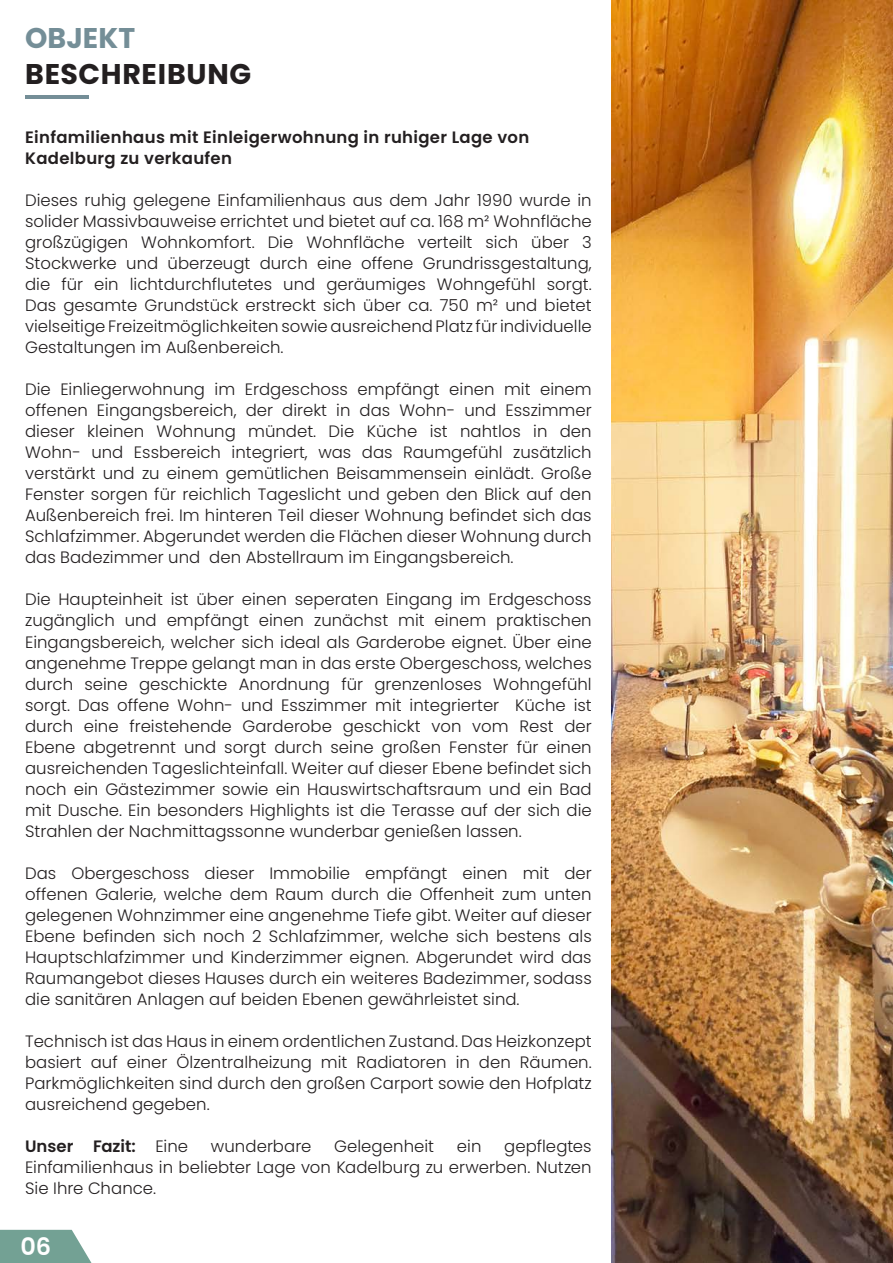
<style>
.page{position:relative;width:893px;height:1263px;background:#fff}
.page>*{position:absolute;margin:0;border:0;box-sizing:border-box;transform-origin:0 0}
.t1{font:700 28.5px "Poppins";letter-spacing:.025em;color:#231f20}
.t2{font:700 28.5px "Poppins";letter-spacing:.005em;color:#748e97}
.t3{font:600 24px "Poppins";color:#fff}
.t4{font:300 16.5px/21px "Poppins";color:#231f20;text-align:justify}
.t5{font:600 16.5px/21px "Poppins";letter-spacing:.02em;color:#231f20}
.t6{font:600 16.5px "Poppins";color:#231f20}
.s1{font-weight:300}
</style>
<div class="page">
<img style="left:612px;top:0;width:281px;height:1263px">
<hr style="left:25px;top:95px;width:64px;height:4px;background:#748e97">
<svg style="left:0;top:1230px;width:91px;height:33px;background:#81aa9e"></svg>
<p class="t2" style="left:25px;top:21px;width:112px">OBJEKT</p>
<p class="t1" style="left:25px;top:57px;width:228px">BESCHREIBUNG</p>
<p class="t5" style="left:25px;top:127px;width:506px">Einfamilienhaus mit Einleigerwohnung in ruhiger Lage von<br>Kadelburg zu verkaufen</p>
<p class="t4" style="left:25px;top:190px;width:568px">Dieses ruhig gelegene Einfamilienhaus aus dem Jahr 1990 wurde in solider Massivbauweise errichtet und bietet auf ca. 168 m² Wohnfläche großzügigen Wohnkomfort. Die Wohnfläche verteilt sich über 3<br>Stockwerke und überzeugt durch eine offene Grundrissgestaltung, die für ein lichtdurchflutetes und geräumiges Wohngefühl sorgt.<br>Das gesamte Grundstück erstreckt sich über ca. 750 m² und bietet vielseitige Freizeitmöglichkeiten sowie ausreichend Platz für individuelle Gestaltungen im Außenbereich.</p>
<p class="t4" style="left:25px;top:379px;width:568px">Die Einliegerwohnung im Erdgeschoss empfängt einen mit einem offenen Eingangsbereich, der direkt in das Wohn- und Esszimmer dieser kleinen Wohnung mündet. Die Küche ist nahtlos in den Wohn- und Essbereich integriert, was das Raumgefühl zusätzlich verstärkt und zu einem gemütlichen Beisammensein einlädt. Große Fenster sorgen für reichlich Tageslicht und geben den Blick auf den Außenbereich frei. Im hinteren Teil dieser Wohnung befindet sich das Schlafzimmer. Abgerundet werden die Flächen dieser Wohnung durch das Badezimmer und den Abstellraum im Eingangsbereich.</p>
<p class="t4" style="left:25px;top:589px;width:568px">Die Haupteinheit ist über einen seperaten Eingang im Erdgeschoss zugänglich und empfängt einen zunächst mit einem praktischen Eingangsbereich, welcher sich ideal als Garderobe eignet. Über eine angenehme Treppe gelangt man in das erste Obergeschoss, welches durch seine geschickte Anordnung für grenzenloses Wohngefühl sorgt. Das offene Wohn- und Esszimmer mit integrierter Küche ist durch eine freistehende Garderobe geschickt von vom Rest der Ebene abgetrennt und sorgt durch seine großen Fenster für einen ausreichenden Tageslichteinfall. Weiter auf dieser Ebene befindet sich noch ein Gästezimmer sowie ein Hauswirtschaftsraum und ein Bad mit Dusche. Ein besonders Highlights ist die Terasse auf der sich die Strahlen der Nachmittagssonne wunderbar genießen lassen.</p>
<p class="t4" style="left:25px;top:862px;width:568px">Das Obergeschoss dieser Immobilie empfängt einen mit der offenen Galerie, welche dem Raum durch die Offenheit zum unten gelegenen Wohnzimmer eine angenehme Tiefe gibt. Weiter auf dieser Ebene befinden sich noch 2 Schlafzimmer, welche sich bestens als Hauptschlafzimmer und Kinderzimmer eignen. Abgerundet wird das Raumangebot dieses Hauses durch ein weiteres Badezimmer, sodass die sanitären Anlagen auf beiden Ebenen gewährleistet sind.</p>
<p class="t4" style="left:25px;top:1030px;width:568px">Technisch ist das Haus in einem ordentlichen Zustand. Das Heizkonzept basiert auf einer Ölzentralheizung mit Radiatoren in den Räumen.<br>Parkmöglichkeiten sind durch den großen Carport sowie den Hofplatz ausreichend gegeben.</p>
<p class="t6" style="left:25px;top:1136px;width:165px">Unser Fazit: <span class="s1">Eine</span></p>
<p class="t4" style="left:211px;top:1135px;width:102px">wunderbare</p>
<p class="t4" style="left:334px;top:1135px;width:102px">Gelegenheit</p>
<p class="t4" style="left:457px;top:1135px;width:26px">ein</p>
<p class="t4" style="left:25px;top:1135px;width:568px;text-indent:479px">gepflegtes Einfamilienhaus in beliebter Lage von Kadelburg zu erwerben. Nutzen Sie Ihre Chance.</p>
<p class="t3" style="left:21px;top:1233px;width:32px">06</p>
</div>
